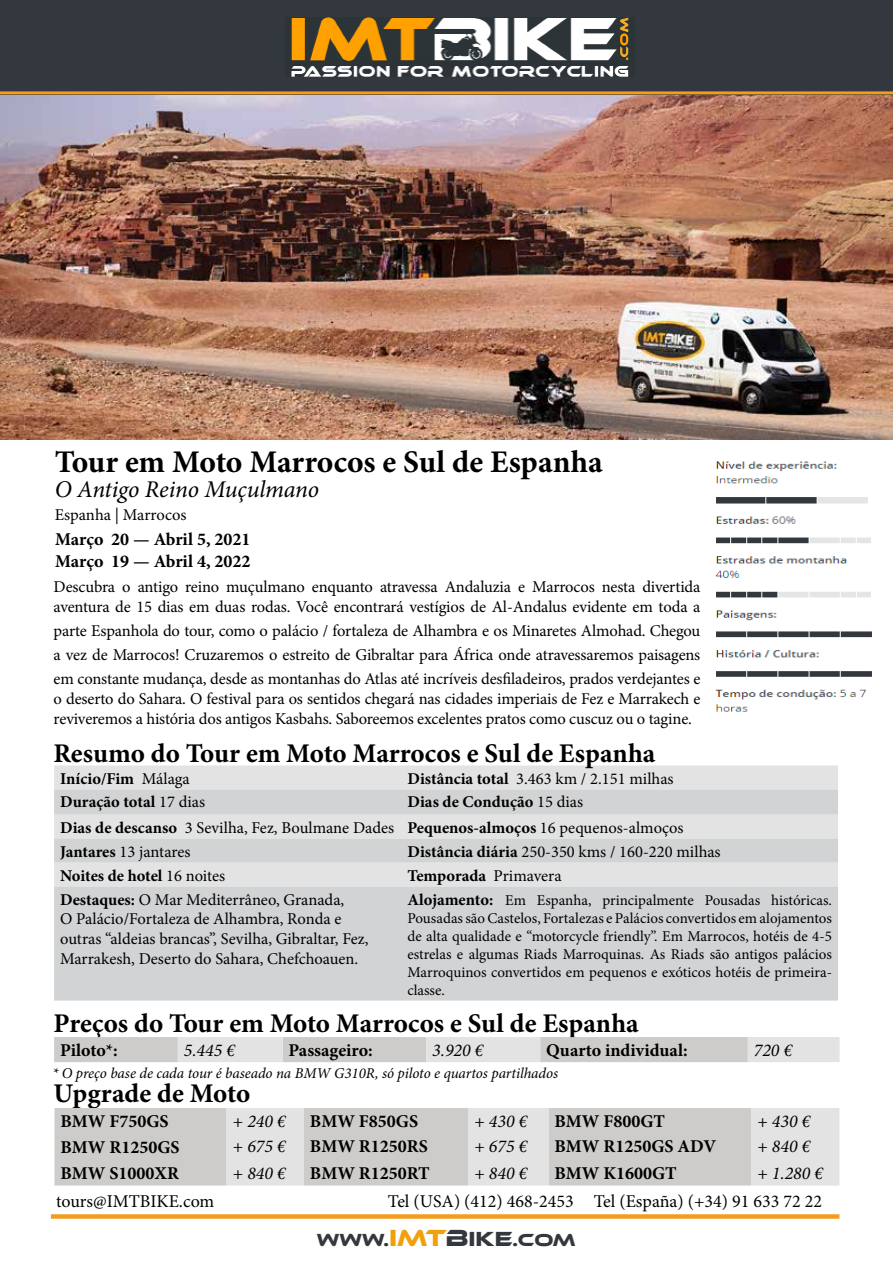
<style>
.page{position:relative;width:893px;height:1263px;background:#fff}
.page>*{position:absolute;margin:0;border:0;box-sizing:border-box;transform-origin:0 0}
.t1{font:700 31.5px "Minion Pro";letter-spacing:-.005em;color:#000}
.t2{font:700 27px "Minion Pro";color:#000}
.t3{font:italic 24px "Minion Pro";letter-spacing:-.005em;color:#000}
.t4{font:700 18px/21.6px "Minion Pro";color:#000}
.t5{font:18px "Minion Pro";color:#000}
.t6{font:italic 18px "Minion Pro";color:#000}
.t7{font:18px "Ethnocentric Rg";color:#33383e}
.t8{font:16.5px/19.8px "Minion Pro";letter-spacing:-.01em;color:#000}
.t9{font:700 16.5px "Minion Pro";color:#000}
.t10{font:15px/18px "Minion Pro";color:#000;text-align:justify}
.t11{font:italic 15px "Minion Pro";letter-spacing:-.005em;color:#000}
.s1{font-weight:400}
.s2{font-weight:700}
.s3{font-weight:700;font-size:16.5px}
.s4{font-size:24px;color:#f0a00b}
.s5{font-size:24px}
.s6{font-size:21px}
</style>
<div class="page">
<div style="left:0;top:0;width:893px;height:94px;background:#33383e"></div>
<hr style="left:0;top:91px;width:893px;height:3px;background:#f39d20">
<div style="left:51px;top:1214px;width:788px;height:5px;background:#f39d20"></div>
<img style="left:286px;top:18px;width:348px;height:58px">
<div style="left:54px;top:765px;width:784px;height:73px;background:#e2e3e2"></div>
<div style="left:54px;top:789px;width:784px;height:25px;background:#d1d3d4"></div>
<svg style="left:54px;top:838px;width:784px;height:162px;background:#d3d5d6"></svg>
<svg style="left:54px;top:1037px;width:786px;height:25px;background:#d5d5d4"></svg>
<img style="left:715px;top:461px;width:157px;height:251px">
<div style="left:55px;top:1108px;width:171px;height:77px;background:#cdcccb"></div>
<svg style="left:226px;top:1108px;width:613px;height:77px;background:#d5d5d4"></svg>
<img style="left:1px;top:96px;width:891px;height:344px">
<h1 class="t1" style="left:55px;top:439px;width:549px">Tour em Moto Marrocos e Sul de Espanha</h1>
<h3 class="t3" style="left:55px;top:473px;width:266px">O Antigo Reino Muçulmano</h3>
<p class="t8" style="left:55px;top:505px;width:133px">Espanha | Marrocos</p>
<p class="t4" style="left:55px;top:528px;width:197px">Março 20 — Abril 5, 2021<br>Março 19 — Abril 4, 2022</p>
<p class="t8" style="left:54px;top:577px;width:648px">Descubra o antigo reino muçulmano enquanto atravessa Andaluzia e Marrocos nesta divertida aventura de 15 dias em duas rodas. Você encontrará vestígios de Al-Andalus evidente em toda a</p>
<p class="t8" style="left:54px;top:619px;width:648px;line-height:24px;text-align:justify">parte Espanhola do tour, como o palácio / fortaleza de Alhambra e os Minaretes Almohad. Chegou a vez de Marrocos! Cruzaremos o estreito de Gibraltar para África onde atravessaremos paisagens em constante mudança, desde as montanhas do Atlas até incríveis desfiladeiros, prados verdejantes e</p>
<p class="t8" style="left:54px;top:689px;width:648px">o deserto do Sahara. O festival para os sentidos chegará nas cidades imperiais de Fez e Marrakech e reviveremos a história dos antigos Kasbahs. Saboreemos excelentes pratos como cuscuz ou o tagine.</p>
<h2 class="t2" style="left:53px;top:734px;width:604px">Resumo do Tour em Moto Marrocos e Sul de Espanha</h2>
<p class="t9" style="left:60px;top:767px;width:131px">Início/Fim <span class="s1">Málaga</span></p>
<p class="t8" style="left:407px;top:768px;width:268px"><span class="s2">Distância total</span> 3.463 km / 2.151 milhas</p>
<p class="t9" style="left:60px;top:790px;width:147px">Duração total <span class="s1">17 dias</span></p>
<p class="t8" style="left:60px;top:790px;width:625px;line-height:24.6px;text-indent:347px"><span class="s2">Dias de Condução</span> 15 dias<br><span class="s2">Dias de descanso</span> 3 Sevilha, Fez, Boulmane Dades <span class="s2">Pequenos-almoços</span> 16 pequenos-almoços<br><span class="s2">Jantares</span> 13 jantares</p>
<p class="t8" style="left:407px;top:841px;width:315px"><span class="s2">Distância diária</span> 250-350 kms / 160-220 milhas</p>
<p class="t9" style="left:60px;top:864px;width:167px">Noites de hotel <span class="s1">16 noites</span></p>
<p class="t9" style="left:407px;top:864px;width:156px">Temporada <span class="s1">Primavera</span></p>
<p class="t8" style="left:60px;top:889px;width:310px"><span class="s2">Destaques:</span> O Mar Mediterrâneo, Granada,<br>O Palácio/Fortaleza de Alhambra, Ronda e outras “aldeias brancas”, Sevilha, Gibraltar, Fez, Marrakesh, Deserto do Sahara, Chefchoauen.</p>
<p class="t10" style="left:407px;top:891px;width:426px"><span class="s3">Alojamento:</span> Em Espanha, principalmente Pousadas históricas.<br>Pousadas são Castelos, Fortalezas e Palácios convertidos em alojamentos de alta qualidade e “motorcycle friendly”. Em Marrocos, hotéis de 4-5 estrelas e algumas Riads Marroquinas. As Riads são antigos palácios Marroquinos convertidos em pequenos e exóticos hotéis de primeira&shy;classe.</p>
<h2 class="t2" style="left:54px;top:1004px;width:587px">Preços do Tour em Moto Marrocos e Sul de Espanha</h2>
<p class="t4" style="left:60px;top:1039px;width:59px">Piloto*:</p>
<p class="t6" style="left:184px;top:1038px;width:53px">5.445 €</p>
<p class="t4" style="left:289px;top:1039px;width:86px">Passageiro:</p>
<p class="t6" style="left:432px;top:1038px;width:53px">3.920 €</p>
<p class="t4" style="left:546px;top:1039px;width:143px">Quarto individual:</p>
<p class="t6" style="left:754px;top:1038px;width:40px">720 €</p>
<p class="t11" style="left:53px;top:1062px;width:507px">* O preço base de cada tour é baseado na BMW G310R, só piloto e quartos partilhados</p>
<p class="t4" style="left:61px;top:1110px;width:110px">BMW F750GS</p>
<p class="t6" style="left:232px;top:1109px;width:55px">+ 240 €</p>
<p class="t4" style="left:310px;top:1110px;width:110px">BMW F850GS</p>
<p class="t6" style="left:474px;top:1109px;width:55px">+ 430 €</p>
<p class="t4" style="left:554px;top:1110px;width:112px">BMW F800GT</p>
<p class="t6" style="left:757px;top:1109px;width:55px">+ 430 €</p>
<p class="t4" style="left:61px;top:1136px;width:121px">BMW R1250GS</p>
<p class="t6" style="left:232px;top:1134px;width:55px">+ 675 €</p>
<p class="t4" style="left:310px;top:1135px;width:119px">BMW R1250RS</p>
<p class="t6" style="left:474px;top:1134px;width:55px">+ 675 €</p>
<p class="t4" style="left:554px;top:1135px;width:163px">BMW R1250GS ADV</p>
<p class="t6" style="left:757px;top:1134px;width:55px">+ 840 €</p>
<p class="t4" style="left:61px;top:1162px;width:120px">BMW S1000XR</p>
<p class="t6" style="left:232px;top:1161px;width:55px">+ 840 €</p>
<p class="t4" style="left:310px;top:1162px;width:121px">BMW R1250RT</p>
<p class="t6" style="left:474px;top:1161px;width:55px">+ 840 €</p>
<p class="t4" style="left:554px;top:1162px;width:124px">BMW K1600GT</p>
<p class="t6" style="left:757px;top:1161px;width:68px">+ 1.280 €</p>
<h2 class="t2" style="left:54px;top:1074px;width:198px">Upgrade de Moto</h2>
<p class="t5" style="left:56px;top:1189px;width:160px">tours@IMTBIKE.com</p>
<p class="t5" style="left:594px;top:1189px;width:230px">Tel (España) (+34) 91 633 72 22</p>
<p class="t7" style="left:317px;top:1229px;width:260px">WWW.<span class="s4">IMT</span><span class="s5">B</span><span class="s6">IKE</span>.COM</p>
<p class="t5" style="left:388px;top:1189px;width:187px">Tel (USA) (412) 468-2453</p>
</div>
